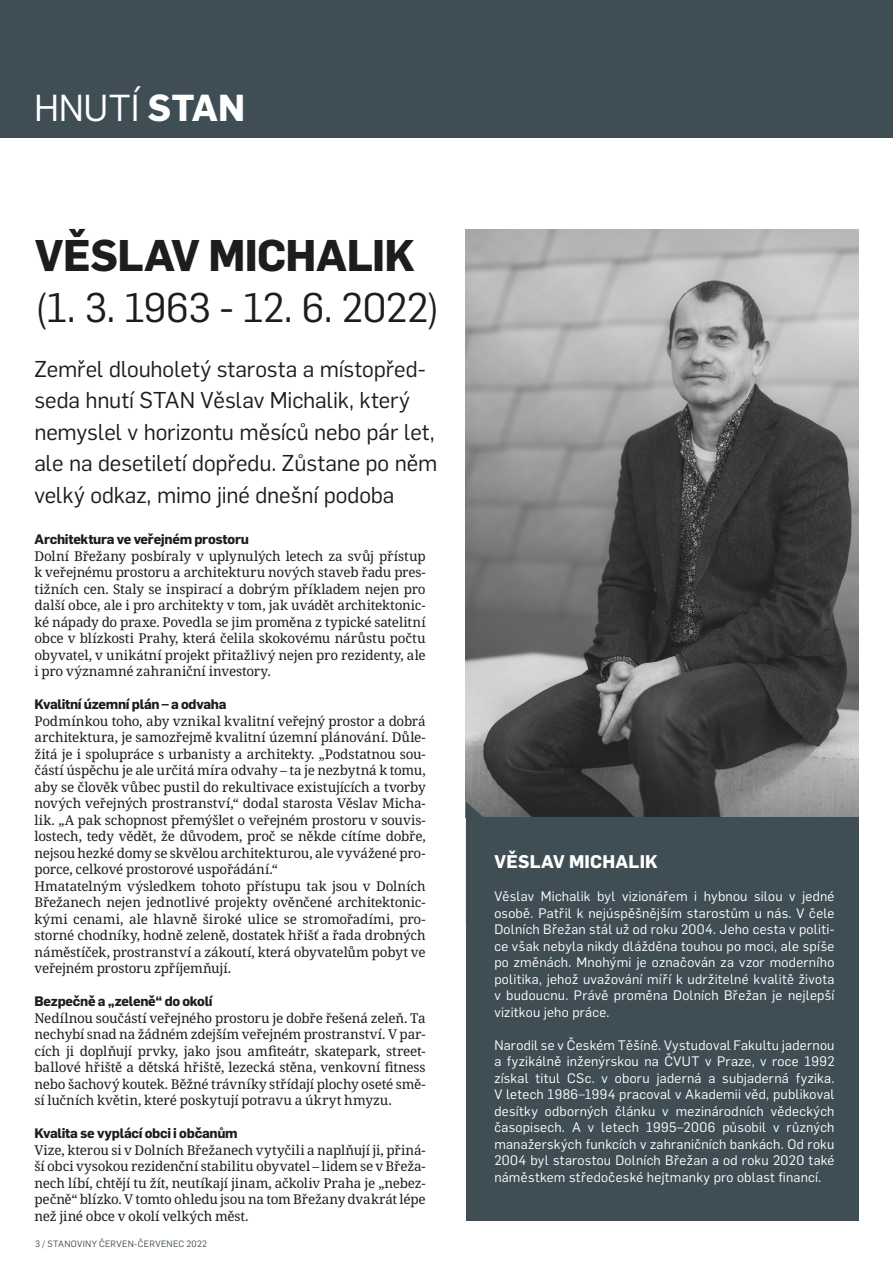
<style>
.page{position:relative;width:893px;height:1263px;background:#fff}
.page>*{position:absolute;margin:0;border:0;box-sizing:border-box;transform-origin:0 0}
.t1{font:700 43.5px "Flama";letter-spacing:-.015em;color:#1d1d1b}
.t2{font:40.5px "Flama";letter-spacing:-.015em;color:#1d1d1b}
.t3{font:36.9px "Flama";color:#fff}
.t4{font:22.5px/31.5px "Flama";letter-spacing:-.005em;color:#1d1d1b}
.t5{font:700 18px "Flama";letter-spacing:.01em;color:#fff}
.t6{font:13.5px/16.5px "Noto Serif";letter-spacing:-.015em;color:#1d1d1b;text-align:justify}
.t7{font:13.5px/16.5px "Flama";letter-spacing:.02em;color:#fff;text-align:justify}
.t8{font:700 13.5px "Flama";letter-spacing:-.02em;color:#1d1d1b}
.t9{font:9px "Flama";letter-spacing:.03em;color:#3f4e55}
.s1{font-weight:700}
</style>
<div class="page">
<div style="left:0;top:0;width:893px;height:138px;background:#3f4e55"></div>
<img style="left:466px;top:230px;width:393px;height:587px">
<svg style="left:466px;top:802px;width:111px;height:15px;background:#494a49"></svg>
<div style="left:466px;top:817px;width:392px;height:403px;background:#3f4e55"></div>
<h3 class="t3" style="left:34px;top:83px;width:213px">HNUTÍ <span class="s1">STAN</span></h3>
<h1 class="t1" style="left:35px;top:224px;width:381px">VĚSLAV MICHALIK</h1>
<h2 class="t2" style="left:35px;top:280px;width:406px">(1. 3. 1963 - 12. 6. 2022)</h2>
<h3 class="t4" style="left:34px;top:352px;width:405px">Zemřel dlouholetý starosta a místopřed&shy;seda hnutí STAN Věslav Michalik, který nemyslel v horizontu měsíců nebo pár let, ale na desetiletí dopředu. Zůstane po něm velký odkaz, mimo jiné dnešní podoba</h3>
<p class="t8" style="left:35px;top:529px;width:216px">Architektura ve veřejném prostoru</p>
<p class="t6" style="left:35px;top:548px;width:393px">Dolní Břežany posbíraly v uplynulých letech za svůj přístup k veřejnému prostoru a architekturu nových staveb řadu pres&shy;tižních cen. Staly se inspirací a dobrým příkladem nejen pro další obce, ale i pro architekty v tom, jak uvádět architektonic&shy;ké nápady do praxe. Povedla se jim proměna z typické satelitní obce v blízkosti Prahy, která čelila skokovému nárůstu počtu obyvatel, v unikátní projekt přitažlivý nejen pro rezidenty, ale i pro významné zahraniční investory.</p>
<p class="t8" style="left:35px;top:694px;width:193px">Kvalitní územní plán – a odvaha</p>
<p class="t6" style="left:35px;top:713px;width:393px;text-align:left">Podmínkou toho, aby vznikal kvalitní veřejný prostor a dobrá architektura, je samozřejmě kvalitní územní plánování. Důle&shy;žitá je i spolupráce s urbanisty a architekty. „Podstatnou sou&shy;částí úspěchu je ale určitá míra odvahy – ta je nezbytná k tomu, aby se člověk vůbec pustil do rekultivace existujících a tvorby nových veřejných prostranství,“ dodal starosta Věslav Micha&shy;lik. „A pak schopnost přemýšlet o veřejném prostoru v souvis&shy;lostech, tedy vědět, že důvodem, proč se někde cítíme dobře, nejsou hezké domy se skvělou architekturou, ale vyvážené pro&shy;porce, celkové prostorové uspořádání.“<br>Hmatatelným výsledkem tohoto přístupu tak jsou v Dolních Břežanech nejen jednotlivé projekty ověnčené architektonic&shy;kými cenami, ale hlavně široké ulice se stromořadími, pro&shy;storné chodníky, hodně zeleně, dostatek hřišť a řada drobných náměstíček, prostranství a zákoutí, která obyvatelům pobyt ve veřejném prostoru zpříjemňují.</p>
<p class="t8" style="left:35px;top:991px;width:180px">Bezpečně a „zeleně“ do okolí</p>
<p class="t6" style="left:35px;top:1010px;width:393px">Nedílnou součástí veřejného prostoru je dobře řešená zeleň. Ta nechybí snad na žádném zdejším veřejném prostranství. V par&shy;cích ji doplňují prvky, jako jsou amfiteátr, skatepark, street&shy;ballové hřiště a dětská hřiště, lezecká stěna, venkovní fitness nebo šachový koutek. Běžné trávníky střídají plochy oseté smě&shy;sí lučních květin, které poskytují potravu a úkryt hmyzu.</p>
<p class="t8" style="left:35px;top:1123px;width:205px">Kvalita se vyplácí obci i občanům</p>
<p class="t6" style="left:35px;top:1142px;width:393px">Vize, kterou si v Dolních Břežanech vytyčili a naplňují ji, přiná&shy;ší obci vysokou rezidenční stabilitu obyvatel – lidem se v Břeža&shy;nech líbí, chtějí tu žít, neutíkají jinam, ačkoliv Praha je „nebez&shy;pečně“ blízko. V tomto ohledu jsou na tom Břežany dvakrát lépe než jiné obce v okolí velkých měst.</p>
<p class="t9" style="left:35px;top:1238px;width:173px">3 / STANOVINY ČERVEN-ČERVENEC 2022</p>
<h3 class="t5" style="left:494px;top:849px;width:165px">VĚSLAV MICHALIK</h3>
<p class="t7" style="left:494px;top:887px;width:342px">Věslav Michalik byl vizionářem i hybnou silou v jedné osobě. Patřil k nejúspěšnějším starostům u nás. V čele Dolních Břežan stál už od roku 2004. Jeho cesta v politi&shy;ce však nebyla nikdy dlážděna touhou po moci, ale spíše po změnách. Mnohými je označován za vzor moderního politika, jehož uvažování míří k udržitelné kvalitě života v budoucnu. Právě proměna Dolních Břežan je nejlepší vizitkou jeho práce.</p>
<p class="t7" style="left:494px;top:1036px;width:342px">Narodil se v Českém Těšíně. Vystudoval Fakultu jadernou a fyzikálně inženýrskou na ČVUT v Praze, v roce 1992 získal titul CSc. v oboru jaderná a subjaderná fyzika.<br>V letech 1986–1994 pracoval v Akademii věd, publikoval desítky odborných článku v mezinárodních vědeckých časopisech. A v letech 1995–2006 působil v různých manažerských funkcích v zahraničních bankách. Od roku 2004 byl starostou Dolních Břežan a od roku 2020 také náměstkem středočeské hejtmanky pro oblast financí.</p>
</div>
